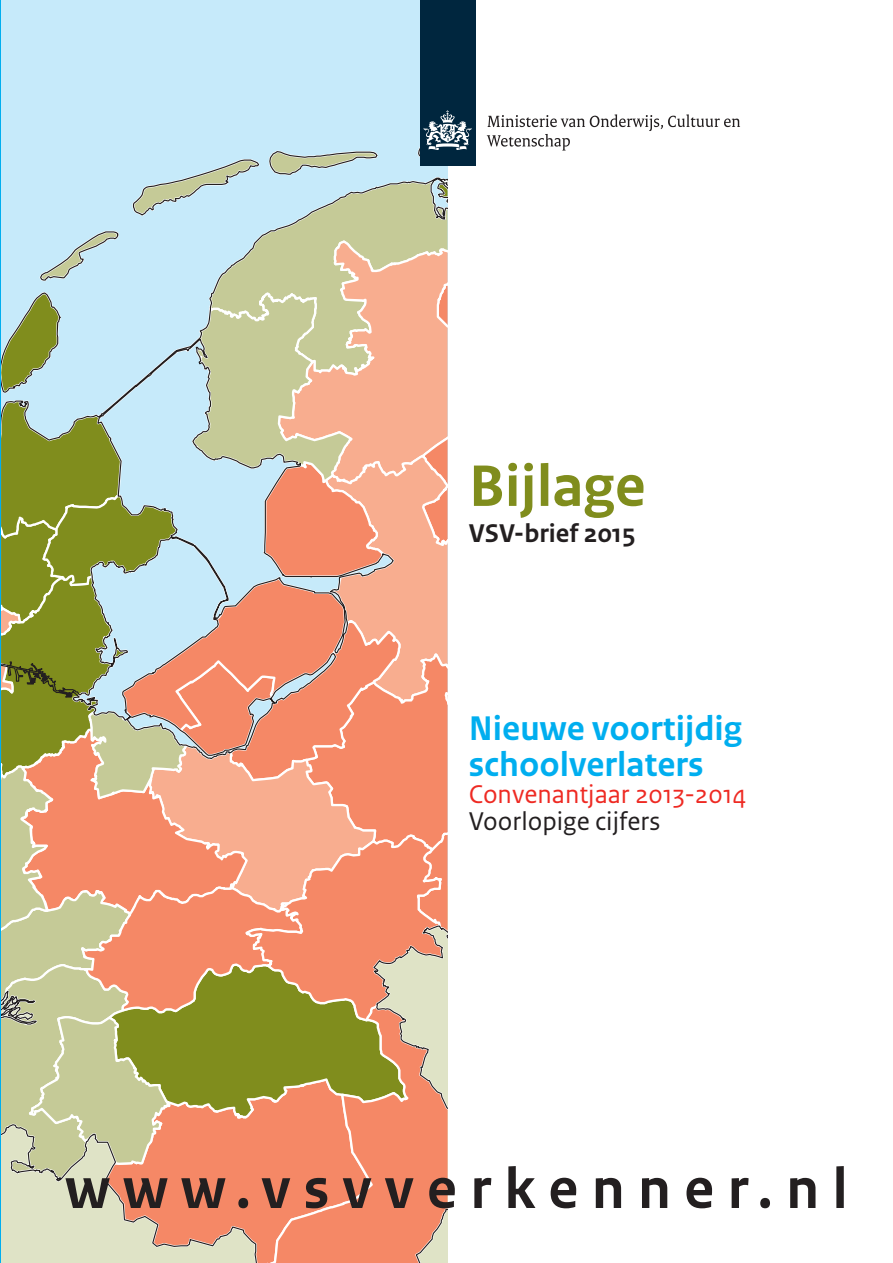
<style>
.page{position:relative;width:893px;height:1263px;background:#fff}
.page>*{position:absolute;margin:0;border:0;box-sizing:border-box;transform-origin:0 0}
.t1{font:700 61.5px "Rijksoverheid Sans Text";color:#808d1d}
.t2{font:700 60px "Rijksoverheid Sans Text";letter-spacing:.22em;color:#231f20}
.t3{font:700 36px/36px "Rijksoverheid Sans Text";color:#00aeef}
.t4{font:27px "Rijksoverheid Sans Text";color:#ee2a23}
.t5{font:27px "Rijksoverheid Sans Text";color:#231f20}
.t6{font:700 27px "Rijksoverheid Sans Text";color:#231f20}
</style>
<div class="page">
<div style="left:0;top:0;width:16px;height:1263px;background:#00aeef"></div>
<div style="left:1px;top:0;width:447px;height:1263px;background:#c6eafa"></div>
<svg style="left:351px;top:1201px;width:97px;height:62px;background:#ef9473"></svg>
<svg style="left:1px;top:1201px;width:350px;height:62px;background:#e7b89a"></svg>
<div style="left:420px;top:0;width:55px;height:166px;background:#00263e"></div>
<svg style="left:1px;top:110px;width:470px;height:1091px"></svg>
<svg style="left:487px;top:114px;width:253px;height:37px"></svg>
<h1 class="t1" style="left:469px;top:451px;width:178px">Bijlage</h1>
<p class="t6" style="left:469px;top:518px;width:169px">VSV-brief 2015</p>
<p class="t3" style="left:469px;top:711px;width:275px">Nieuwe voortijdig schoolverlaters</p>
<p class="t4" style="left:469px;top:779px;width:279px">Convenantjaar 2013-2014</p>
<p class="t5" style="left:469px;top:806px;width:193px">Voorlopige cijfers</p>
<h2 class="t2" style="left:65px;top:1154px;width:784px">www.vsvverkenner.nl</h2>
</div>
